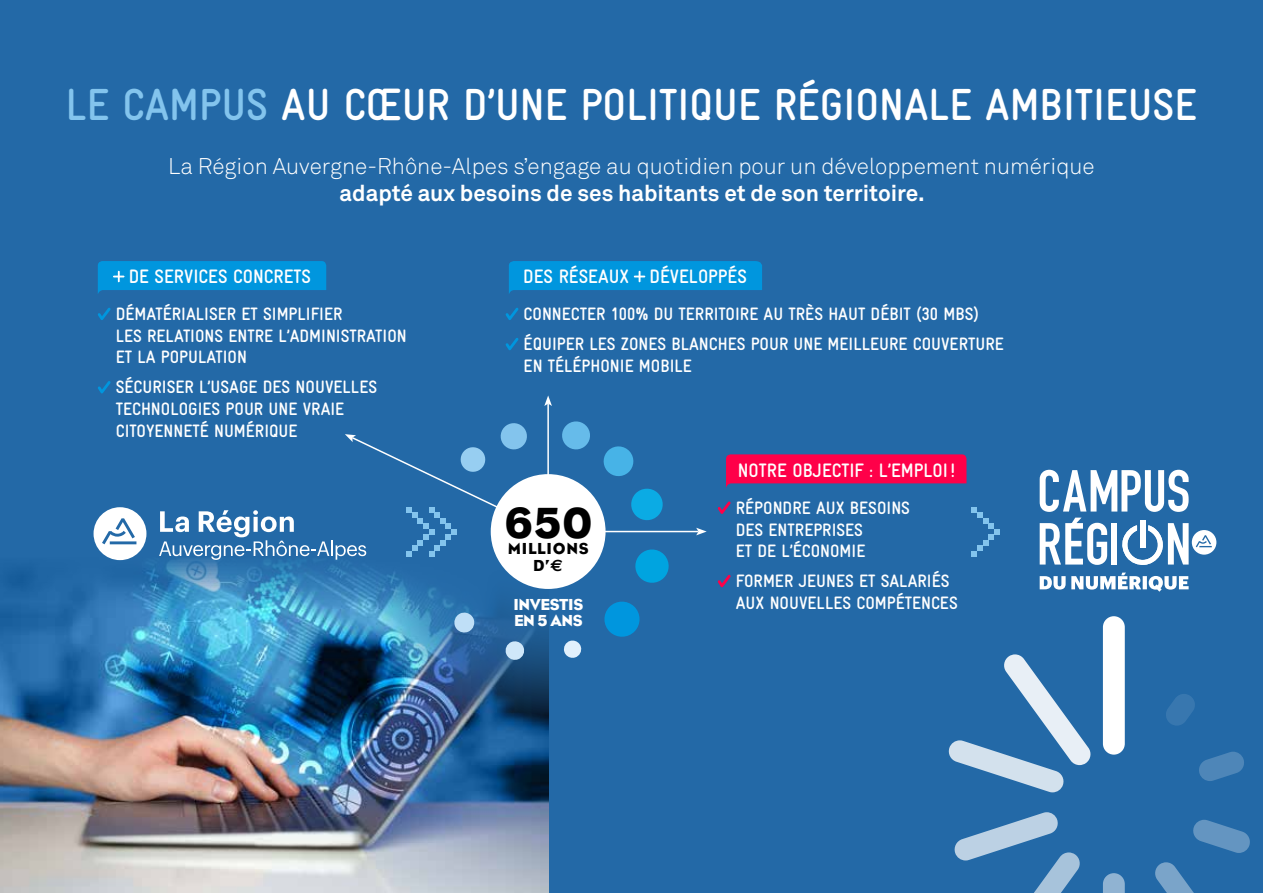
<style>
.page{position:relative;width:1263px;height:893px;background:#2369a7}
.page>*{position:absolute;margin:0;border:0;box-sizing:border-box;transform-origin:0 0}
.t1{font:700 45px "Gravur Condensed";color:#fff}
.t2{font:45px "Genesis";color:#000}
.t3{font:300 22.5px "Akkurat";color:#fff}
.t4{font:700 22.5px "Akkurat";color:#fff}
.t5{font:700 19.5px "Gravur Condensed";color:#fff}
.t6{font:700 18px/21.6px "Gravur Condensed";color:#fff}
.t7{font:16.5px/16.5px "Genesis";color:#fff}
.t8{font:16.5px/16.5px "Genesis";letter-spacing:.07em;color:#000;text-align:center}
.s1{color:#83c4ed}
.s2{font-family:"Euro Sans";font-weight:700}
</style>
<div class="page">
<img style="left:0;top:560px;width:548px;height:333px">
<svg style="left:359px;top:352px;width:376px;height:376px"></svg>
<hr style="left:547px;top:404px;width:2px;height:127px;background:#fff">
<svg style="left:544px;top:395px;width:8px;height:11px"></svg>
<svg style="left:603px;top:600px;width:38px;height:39px"></svg>
<svg style="left:634px;top:548px;width:36px;height:36px"></svg>
<svg style="left:630px;top:487px;width:34px;height:35px"></svg>
<svg style="left:602px;top:445px;width:33px;height:33px"></svg>
<svg style="left:560px;top:420px;width:32px;height:31px"></svg>
<svg style="left:453px;top:612px;width:23px;height:21px"></svg>
<svg style="left:504px;top:640px;width:21px;height:21px"></svg>
<svg style="left:563px;top:640px;width:19px;height:18px"></svg>
<svg style="left:972px;top:507px;width:27px;height:50px"></svg>
<svg style="left:726px;top:454px;width:240px;height:33px;background:#e40c54"></svg>
<svg style="left:718px;top:501px;width:13px;height:13px"></svg>
<svg style="left:718px;top:575px;width:13px;height:12px"></svg>
<svg style="left:1040px;top:470px;width:148px;height:42px"></svg>
<div style="left:1111px;top:523px;width:6px;height:42px;background:#fff"></div>
<svg style="left:1040px;top:573px;width:148px;height:19px"></svg>
<svg style="left:1040px;top:518px;width:67px;height:47px"></svg>
<svg style="left:1122px;top:523px;width:94px;height:42px"></svg>
<div style="left:1140px;top:520px;width:5px;height:28px;background:#fff"></div>
<svg style="left:505px;top:308px;width:14px;height:12px"></svg>
<svg style="left:505px;top:338px;width:14px;height:12px"></svg>
<svg style="left:509px;top:261px;width:253px;height:33px;background:#0590d7"></svg>
<svg style="left:98px;top:308px;width:13px;height:12px"></svg>
<svg style="left:98px;top:381px;width:13px;height:12px"></svg>
<svg style="left:98px;top:261px;width:228px;height:33px;background:#0591d7"></svg>
<hr style="left:548px;top:531px;width:150px;height:1px;background:#fff">
<svg style="left:696px;top:528px;width:11px;height:7px"></svg>
<div style="left:491px;top:474px;width:114px;height:115px;background:#fff;border-radius:50%"></div>
<svg style="left:159px;top:421px;width:391px;height:139px"></svg>
<svg style="left:94px;top:507px;width:52px;height:53px"></svg>
<svg style="left:1166px;top:694px;width:29px;height:32px"></svg>
<svg style="left:1199px;top:752px;width:45px;height:29px"></svg>
<svg style="left:954px;top:812px;width:126px;height:81px"></svg>
<svg style="left:1193px;top:820px;width:57px;height:33px"></svg>
<svg style="left:1155px;top:862px;width:39px;height:31px"></svg>
<svg style="left:948px;top:654px;width:143px;height:138px"></svg>
<div style="left:1103px;top:616px;width:22px;height:139px;background:#fff;border-radius:11px"></div>
<svg style="left:1103px;top:873px;width:22px;height:20px"></svg>
<h1 class="t1" style="left:66px;top:80px;width:1133px"><span class="s1">LE CAMPUS</span> AU CŒUR D’UNE POLITIQUE RÉGIONALE AMBITIEUSE</h1>
<p class="t3" style="left:168px;top:153px;width:928px">La Région Auvergne-Rhône-Alpes s’engage au quotidien pour un développement numérique</p>
<p class="t4" style="left:339px;top:179px;width:587px">adapté aux besoins de ses habitants et de son territoire.</p>
<p class="t5" style="left:129px;top:266px;width:184px">DE SERVICES CONCRETS</p>
<p class="t6" style="left:116px;top:303px;width:293px">DÉMATÉRIALISER ET SIMPLIFIER<br>LES RELATIONS ENTRE L’ADMINISTRATION<br>ET LA POPULATION</p>
<p class="t6" style="left:116px;top:376px;width:263px">SÉCURISER L’USAGE DES NOUVELLES<br>TECHNOLOGIES POUR UNE VRAIE<br>CITOYENNETÉ NUMÉRIQUE</p>
<p class="t5" style="left:523px;top:266px;width:225px">DES RÉSEAUX DÉVELOPPÉS</p>
<p class="t6" style="left:524px;top:299px;width:482px;line-height:30.2px">CONNECTER 100% DU TERRITOIRE AU TRÈS HAUT DÉBIT (30 MBS)<br>ÉQUIPER LES ZONES BLANCHES POUR UNE MEILLEURE COUVERTURE</p>
<p class="t6" style="left:524px;top:355px;width:170px">EN TÉLÉPHONIE MOBILE</p>
<h1 class="t2" style="left:505px;top:497px;width:88px">650</h1>
<p class="t8" style="left:508px;top:540px;width:82px">MILLIONS<br>D’<span class="s2">E</span></p>
<p class="t7" style="left:513px;top:596px;width:71px">INVESTIS<br>EN 5 ANS</p>
<p class="t5" style="left:738px;top:459px;width:219px">NOTRE OBJECTIF : L’EMPLOI!</p>
<p class="t6" style="left:736px;top:497px;width:176px">RÉPONDRE AUX BESOINS<br>DES ENTREPRISES<br>ET DE L’ÉCONOMIE</p>
<p class="t6" style="left:736px;top:570px;width:223px">FORMER JEUNES ET SALARIÉS<br>AUX NOUVELLES COMPÉTENCES</p>
</div>
